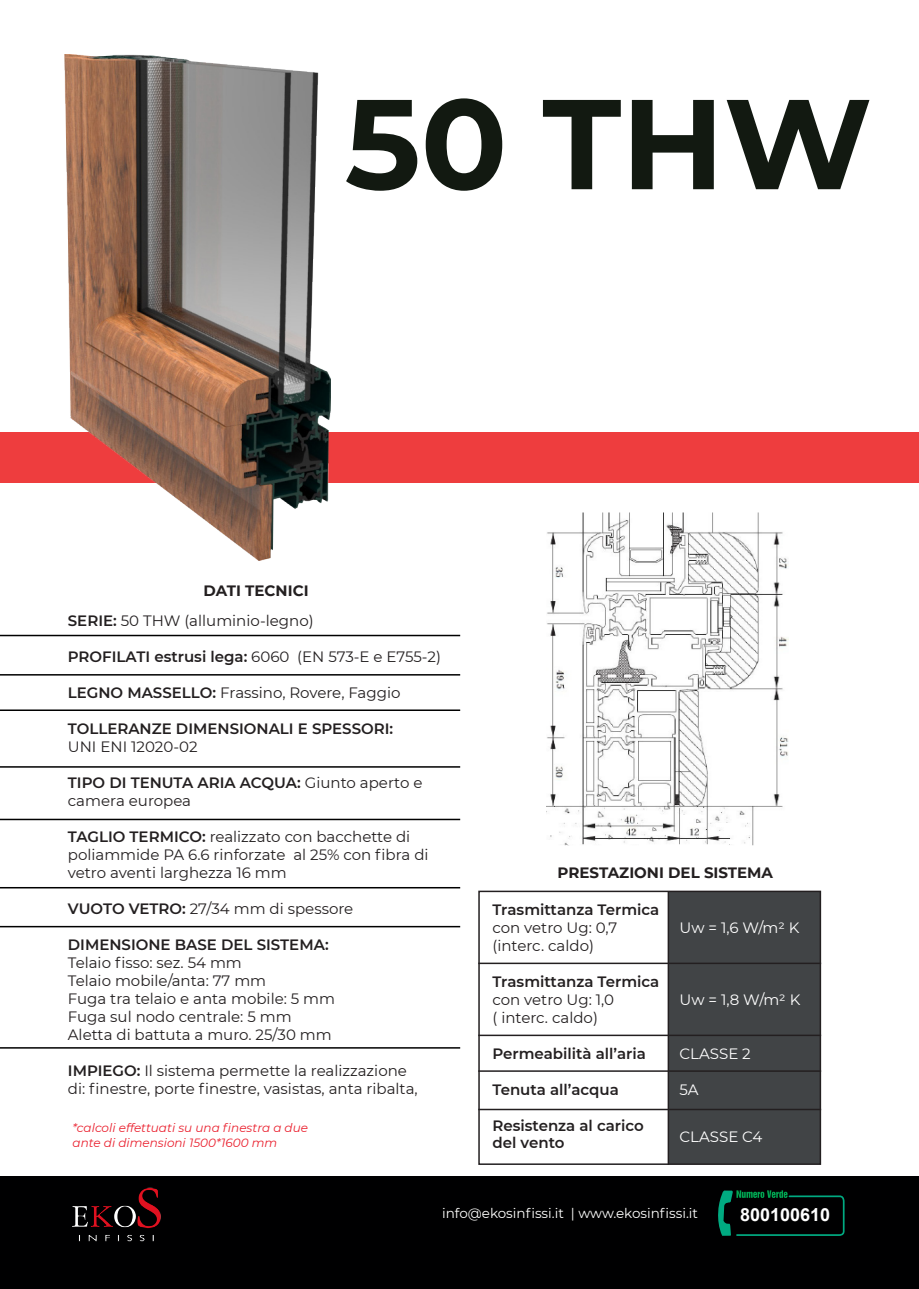
<style>
.page{position:relative;width:919px;height:1289px;background:#fff}
.page>*{position:absolute;margin:0;border:0;box-sizing:border-box;transform-origin:0 0}
.t1{font:700 127.5px "Montserrat";color:#121911}
.t2{font:700 18px "Arial";color:#fff}
.t3{font:15px/18px "Montserrat";color:#231f20}
.t4{font:600 15px "Montserrat";color:#231f20}
.t5{font:15px "Montserrat";color:#fff}
.t6{font:700 15px "Montserrat";color:#231f20}
.t7{font:13.5px "Montserrat";color:#fff}
.t8{font:italic 12px/14.4px "Montserrat";color:#ea202e}
.s1{font-weight:600}
.s2{font-weight:400}
</style>
<div class="page">
<div style="left:0;top:1176px;width:918px;height:112px;background:#000001"></div>
<svg style="left:718px;top:1190px;width:126px;height:45px"></svg>
<img style="left:72px;top:1187px;width:89px;height:55px">
<hr style="left:0;top:634px;width:460px;height:2px;background:#000">
<hr style="left:0;top:674px;width:460px;height:1px;background:#000">
<hr style="left:0;top:709px;width:460px;height:2px;background:#000">
<hr style="left:0;top:766px;width:460px;height:1px;background:#000">
<hr style="left:0;top:818px;width:460px;height:2px;background:#000">
<hr style="left:0;top:887px;width:460px;height:1px;background:#000">
<hr style="left:0;top:925px;width:460px;height:2px;background:#000">
<hr style="left:0;top:1047px;width:460px;height:1px;background:#000">
<div style="left:668px;top:891px;width:153px;height:273px;background:#414446"></div>
<hr style="left:667px;top:891px;width:2px;height:273px;background:#231f20">
<div style="left:478px;top:890px;width:343px;height:274px;border:2px solid #231f20"></div>
<hr style="left:478px;top:962px;width:343px;height:2px;background:#231f20">
<hr style="left:478px;top:1034px;width:343px;height:2px;background:#231f20">
<hr style="left:478px;top:1070px;width:343px;height:1px;background:#231f20">
<hr style="left:478px;top:1108px;width:343px;height:2px;background:#231f20">
<img style="left:547px;top:512px;width:241px;height:333px">
<div style="left:0;top:432px;width:918px;height:51px;background:#ee3d3e"></div>
<img style="left:65px;top:54px;width:265px;height:506px">
<p class="t1" style="left:345px;top:52px;width:529px">50 THW</p>
<p class="t6" style="left:204px;top:579px;width:106px">DATI TECNICI</p>
<p class="t3" style="left:68px;top:610px;width:247px"><span class="s1">SERIE:</span> 50 THW (alluminio-legno)</p>
<p class="t4" style="left:68px;top:645px;width:374px">PROFILATI estrusi lega: <span class="s2">6060 (EN 573-E e E755-2)</span></p>
<p class="t3" style="left:68px;top:682px;width:334px"><span class="s1">LEGNO MASSELLO:</span> Frassino, Rovere, Faggio</p>
<p class="t4" style="left:68px;top:717px;width:327px">TOLLERANZE DIMENSIONALI E SPESSORI:</p>
<p class="t3" style="left:68px;top:736px;width:131px">UNI ENI 12020-02</p>
<p class="t3" style="left:68px;top:772px;width:356px"><span class="s1">TIPO DI TENUTA ARIA ACQUA:</span> Giunto aperto e camera europea</p>
<p class="t3" style="left:68px;top:826px;width:362px"><span class="s1">TAGLIO TERMICO:</span> realizzato con bacchette di poliammide PA 6.6 rinforzate al 25% con fibra di vetro aventi larghezza 16 mm</p>
<p class="t3" style="left:68px;top:898px;width:287px"><span class="s1">VUOTO VETRO:</span> 27/34 mm di spessore</p>
<p class="t4" style="left:68px;top:933px;width:262px">DIMENSIONE BASE DEL SISTEMA:</p>
<p class="t3" style="left:68px;top:952px;width:175px">Telaio fisso: sez. 54 mm</p>
<p class="t3" style="left:68px;top:970px;width:200px">Telaio mobile/anta: 77 mm</p>
<p class="t3" style="left:68px;top:988px;width:269px">Fuga tra telaio e anta mobile: 5 mm</p>
<p class="t3" style="left:68px;top:1006px;width:225px">Fuga sul nodo centrale: 5 mm</p>
<p class="t3" style="left:68px;top:1024px;width:265px">Aletta di battuta a muro. 25/30 mm</p>
<p class="t3" style="left:68px;top:1060px;width:351px"><span class="s1">IMPIEGO:</span> Il sistema permette la realizzazione di: finestre, porte finestre, vasistas, anta ribalta,</p>
<p class="t8" style="left:73px;top:1120px;width:237px">*calcoli effettuati su una finestra a due ante di dimensioni 1500*1600 mm</p>
<p class="t6" style="left:557px;top:862px;width:217px">PRESTAZIONI DEL SISTEMA</p>
<p class="t4" style="left:492px;top:899px;width:168px">Trasmittanza Termica</p>
<p class="t3" style="left:492px;top:918px;width:126px">con vetro Ug: 0,7</p>
<p class="t3" style="left:492px;top:936px;width:103px">(interc. caldo)</p>
<p class="t4" style="left:492px;top:971px;width:168px">Trasmittanza Termica</p>
<p class="t3" style="left:492px;top:990px;width:123px">con vetro Ug: 1,0</p>
<p class="t3" style="left:492px;top:1008px;width:107px">( interc. caldo)</p>
<p class="t4" style="left:492px;top:1043px;width:155px">Permeabilità all’aria</p>
<p class="t4" style="left:492px;top:1079px;width:128px">Tenuta all’acqua</p>
<p class="t4" style="left:492px;top:1115px;width:153px">Resistenza al carico</p>
<p class="t4" style="left:492px;top:1131px;width:73px">del vento</p>
<p class="t5" style="left:679px;top:917px;width:122px">Uw = 1,6 W/m2 K</p>
<p class="t5" style="left:679px;top:989px;width:122px">Uw = 1,8 W/m2 K</p>
<p class="t5" style="left:679px;top:1043px;width:73px">CLASSE 2</p>
<p class="t5" style="left:679px;top:1079px;width:21px">5A</p>
<p class="t5" style="left:679px;top:1126px;width:85px">CLASSE C4</p>
<p class="t7" style="left:442px;top:1204px;width:257px">info@ekosinfissi.it | www.ekosinfissi.it</p>
<p class="t2" style="left:740px;top:1202px;width:92px">800100610</p>
</div>
